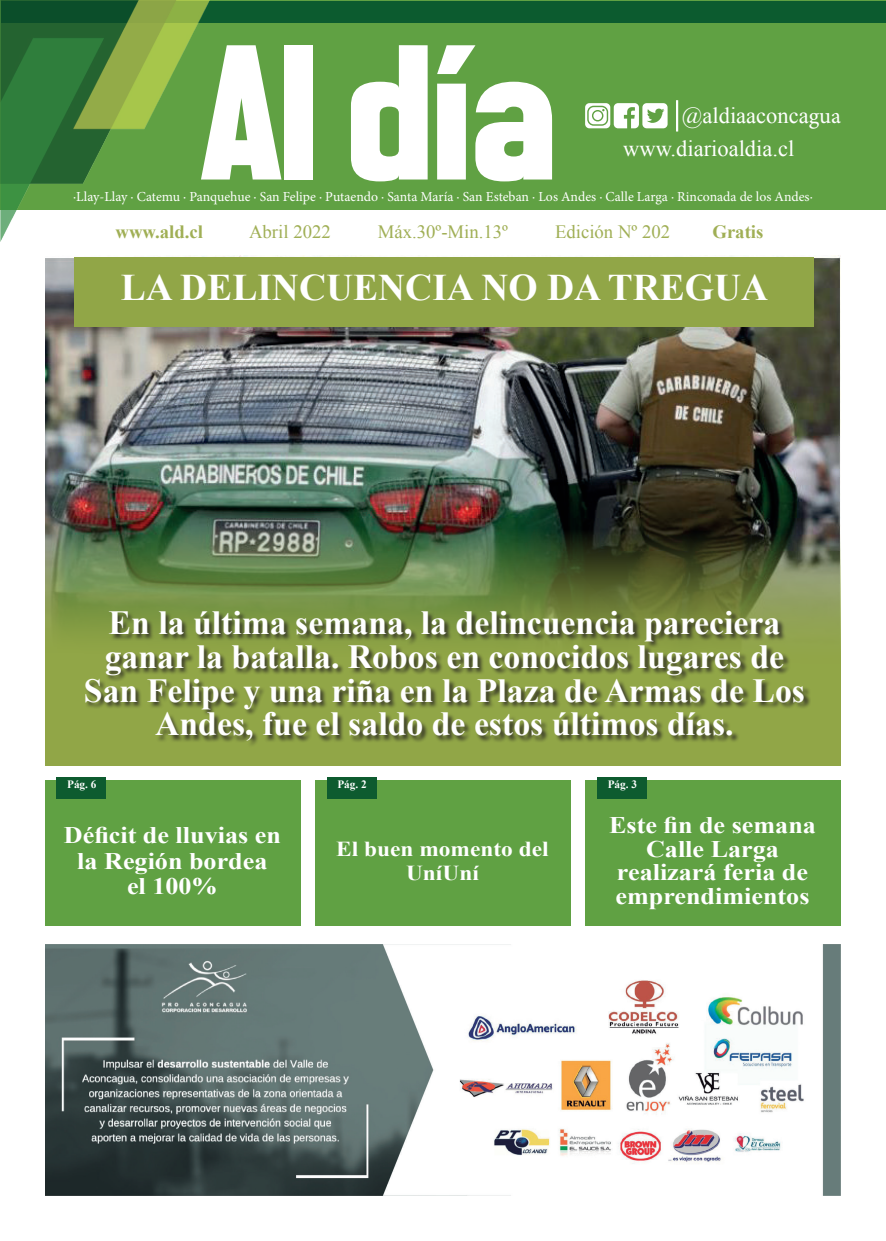
<style>
.page{position:relative;width:886px;height:1241px;background:#fff}
.page>*{position:absolute;margin:0;border:0;box-sizing:border-box;transform-origin:0 0}
.t1{font:196.25px "Front Page Neue";color:#fff}
.t2{font:700 37.5px "Times New Roman";color:#fff}
.t3{font:700 33.75px/33.8px "Times New Roman";color:#fff;text-align:center}
.t4{font:700 23.75px/23.8px "Times New Roman";color:#fff;text-align:center;scale:1.1 1}
.t5{font:22.5px/32px "Times New Roman";color:#fff}
.t6{font:700 21.25px/23.8px "Times New Roman";color:#fff;text-align:center;scale:1.1 1}
.t7{font:18.75px "Times New Roman";color:#a0af55}
.t8{font:700 18.75px "Times New Roman";color:#a0af55}
.t9{font:13.75px "Minion Pro";color:#fff}
.t10{font:700 11.25px "Times New Roman";color:#fff}
.s1{font-family:"Minion Pro"}
</style>
<div class="page">
<div style="left:0;top:0;width:886px;height:210px;background:#60a143"></div>
<img style="left:45px;top:304px;width:796px;height:461px">
<div style="left:1px;top:1px;width:884px;height:21px;background:#0c5b2f"></div>
<img style="left:0;top:0;width:209px;height:241px">
<img style="left:45px;top:944px;width:796px;height:251px">
<div style="left:45px;top:780px;width:255px;height:146px;background:#60a143"></div>
<div style="left:315px;top:780px;width:256px;height:146px;background:#60a143"></div>
<div style="left:586px;top:780px;width:255px;height:146px;background:#60a143"></div>
<svg style="left:585px;top:103px;width:82px;height:25px"></svg>
<svg style="left:676px;top:100px;width:2px;height:31px"></svg>
<div style="left:57px;top:777px;width:49px;height:22px;background:#0d5b2f"></div>
<div style="left:327px;top:777px;width:49px;height:22px;background:#0d5b2f"></div>
<div style="left:597px;top:777px;width:49px;height:22px;background:#0d5b2f"></div>
<div style="left:74px;top:257px;width:739px;height:69px;background:#91a647"></div>
<div style="left:85px;top:611px;width:726px;height:137px;background:#231f20;opacity:.75"></div>
<h1 class="t1" style="left:208px;top:6px;width:355px">Al día</h1>
<p class="t5" style="left:623px;top:100px;width:219px;text-indent:58px">@aldiaaconca<span class="s1">gua </span>www.diarioaldia.cl</p>
<p class="t9" style="left:73px;top:187px;width:741px">·Llay-Llay · Catemu · Panquehue · San Felipe · Putaendo · Santa María · San Esteban · Los Andes · Calle Larga · Rinconada de los Andes·</p>
<p class="t8" style="left:115px;top:218px;width:89px">www.ald.cl</p>
<p class="t7" style="left:249px;top:219px;width:83px">Abril 2022</p>
<p class="t7" style="left:378px;top:219px;width:132px">Máx.30º-Min.13º</p>
<p class="t7" style="left:555px;top:219px;width:117px">Edición Nº 202</p>
<p class="t8" style="left:712px;top:218px;width:53px">Gratis</p>
<p class="t2" style="left:121px;top:261px;width:649px">LA DELINCUENCIA NO DA TREGUA</p>
<p class="t3" style="left:84px;top:605px;width:722px">En la última semana, la delincuencia pareciera ganar la batalla. Robos en conocidos lugares de San Felipe y una riña en la Plaza de Armas de Los Andes, fue el saldo de estos últimos días.</p>
<p class="t10" style="left:67px;top:776px;width:31px">Pág. 6</p>
<p class="t10" style="left:337px;top:776px;width:31px">Pág. 2</p>
<p class="t10" style="left:608px;top:776px;width:31px">Pág. 3</p>
<p class="t4" style="left:64px;top:822px;width:199px;line-height:25px">Déficit de lluvias en la Región bordea<br>el 100%</p>
<p class="t6" style="left:336px;top:836px;width:195px">El buen momento del<br>UníUní</p>
<p class="t4" style="left:609px;top:812px;width:190px">Este fin de semana<br>Calle Larga realizará feria de emprendimientos</p>
</div>
